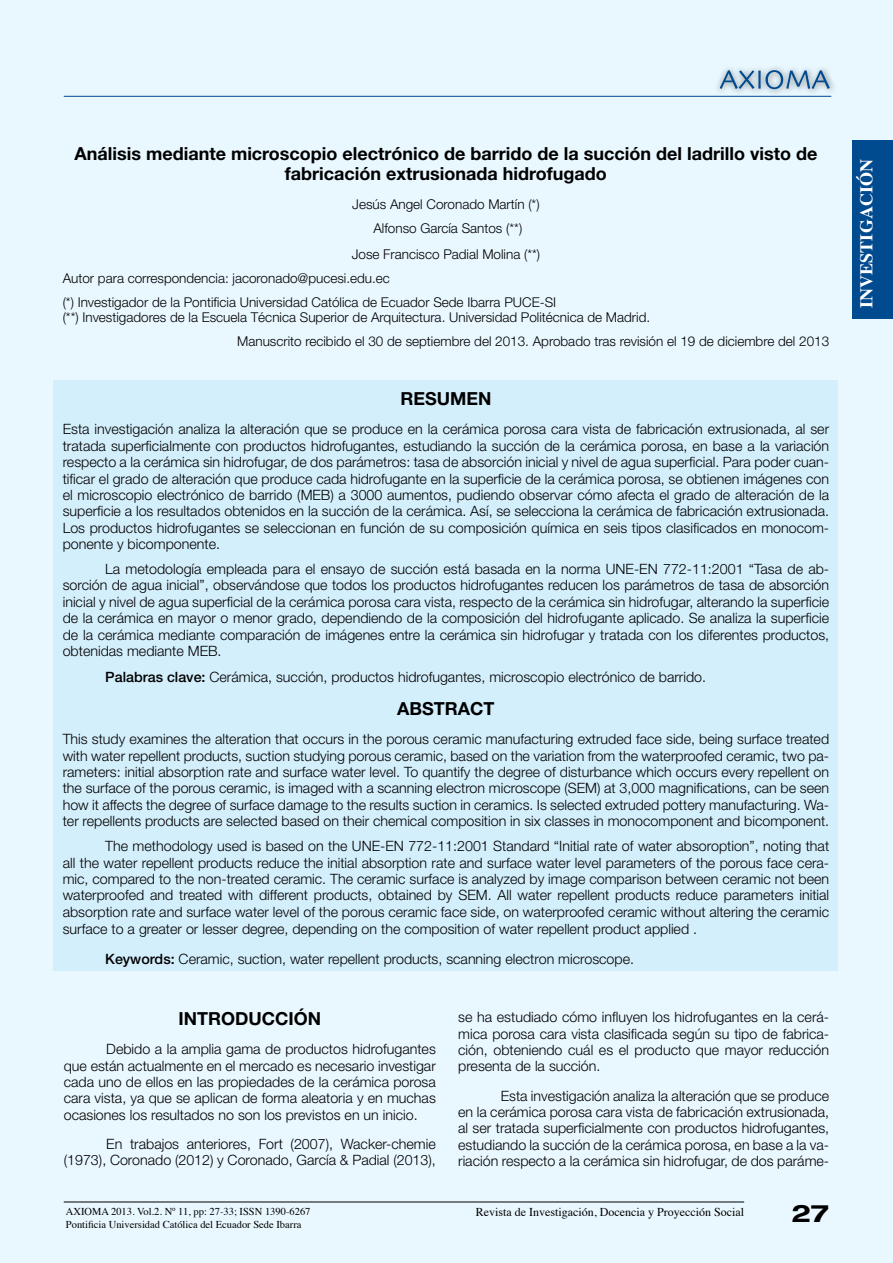
<style>
.page{position:relative;width:893px;height:1263px;background:#e9f7fe}
.page>*{position:absolute;margin:0;border:0;box-sizing:border-box;transform-origin:0 0}
.t1{font:700 expanded 24px "Helvetica Neue";color:#000}
.t2{font:700 18px/20.7px "Helvetica Neue";color:#000;text-align:center}
.t3{font:700 18px "Times";color:#fff}
.t4{font:300 14.25px/16.4px "Helvetica Neue";color:#000;text-align:justify}
.t5{font:300 13.5px/24px "Helvetica Neue";color:#000}
.t6{font:12px "Times";color:#000}
.t7{font:10.5px/12.6px "Times";color:#000}
.s1{font-weight:500}
</style>
<div class="page">
<div style="left:853px;top:140px;width:40px;height:179px;background:#004a8f"></div>
<hr style="left:64px;top:1201px;width:680px;height:1px;background:#000">
<div style="left:715px;top:65px;width:122px;height:31px;background:#000;opacity:.51"></div>
<svg style="left:720px;top:70px;width:110px;height:19px;background:#97b3ca"></svg>
<hr style="left:64px;top:96px;width:767px;height:1px;background:#004a8f">
<div style="left:53px;top:381px;width:785px;height:590px;background:#d4effc"></div>
<p class="t2" style="left:74px;top:143px;width:744px">Análisis mediante microscopio electrónico de barrido de la succión del ladrillo visto de fabricación extrusionada hidrofugado</p>
<p class="t5" style="left:352px;top:192px;width:189px;text-align:center">Jesús Angel Coronado Martín (*)<br>Alfonso García Santos (**)</p>
<p class="t5" style="left:63px;top:241px;width:495px;text-indent:289px">Jose Francisco Padial Molina (**)<br>Autor para correspondencia: jacoronado@pucesi.edu.ec<br>(*) Investigador de la Pontificia Universidad Católica de Ecuador Sede Ibarra PUCE-SI</p>
<p class="t5" style="left:237px;top:305px;width:593px;text-indent:-174px">(**) Investigadores de la Escuela Técnica Superior de Arquitectura. Universidad Politécnica de Madrid.<br>Manuscrito recibido el 30 de septiembre del 2013. Aprobado tras revisión el 19 de diciembre del 2013</p>
<p class="t2" style="left:400px;top:388px;width:93px">RESUMEN</p>
<p class="t4" style="left:63px;top:421px;width:768px">Esta investigación analiza la alteración que se produce en la cerámica porosa cara vista de fabricación extrusionada, al ser tratada superficialmente con productos hidrofugantes, estudiando la succión de la cerámica porosa, en base a la variación respecto a la cerámica sin hidrofugar, de dos parámetros: tasa de absorción inicial y nivel de agua superficial. Para poder cuan&shy;tificar el grado de alteración que produce cada hidrofugante en la superficie de la cerámica porosa, se obtienen imágenes con el microscopio electrónico de barrido (MEB) a 3000 aumentos, pudiendo observar cómo afecta el grado de alteración de la superficie a los resultados obtenidos en la succión de la cerámica. Así, se selecciona la cerámica de fabricación extrusionada.<br>Los productos hidrofugantes se seleccionan en función de su composición química en seis tipos clasificados en monocom&shy;ponente y bicomponente.</p>
<p class="t4" style="left:63px;top:560px;width:768px;text-indent:43px">La metodología empleada para el ensayo de succión está basada en la norma UNE-EN 772-11:2001 “Tasa de ab&shy;sorción de agua inicial”, observándose que todos los productos hidrofugantes reducen los parámetros de tasa de absorción inicial y nivel de agua superficial de la cerámica porosa cara vista, respecto de la cerámica sin hidrofugar, alterando la superficie de la cerámica en mayor o menor grado, dependiendo de la composición del hidrofugante aplicado. Se analiza la superficie de la cerámica mediante comparación de imágenes entre la cerámica sin hidrofugar y tratada con los diferentes productos, obtenidas mediante MEB.</p>
<p class="t4" style="left:105px;top:668px;width:602px"><span class="s1">Palabras clave:</span> Cerámica, succión, productos hidrofugantes, microscopio electrónico de barrido.</p>
<p class="t2" style="left:397px;top:698px;width:99px">ABSTRACT</p>
<p class="t4" style="left:63px;top:731px;width:768px">This study examines the alteration that occurs in the porous ceramic manufacturing extruded face side, being surface treated with water repellent products, suction studying porous ceramic, based on the variation from the waterproofed ceramic, two pa&shy;rameters: initial absorption rate and surface water level. To quantify the degree of disturbance which occurs every repellent on the surface of the porous ceramic, is imaged with a scanning electron microscope (SEM) at 3,000 magnifications, can be seen how it affects the degree of surface damage to the results suction in ceramics. Is selected extruded pottery manufacturing. Wa&shy;ter repellents products are selected based on their chemical composition in six classes in monocomponent and bicomponent.</p>
<p class="t4" style="left:63px;top:837px;width:768px;text-indent:43px">The methodology used is based on the UNE-EN 772-11:2001 Standard “Initial rate of water absoroption”, noting that all the water repellent products reduce the initial absorption rate and surface water level parameters of the porous face cera&shy;mic, compared to the non-treated ceramic. The ceramic surface is analyzed by image comparison between ceramic not been waterproofed and treated with different products, obtained by SEM. All water repellent products reduce parameters initial absorption rate and surface water level of the porous ceramic face side, on waterproofed ceramic without altering the ceramic surface to a greater or lesser degree, depending on the composition of water repellent product applied .</p>
<p class="t4" style="left:105px;top:950px;width:530px"><span class="s1">Keywords:</span> Ceramic, suction, water repellent products, scanning electron microscope.</p>
<p class="t2" style="left:178px;top:1008px;width:144px">INTRODUCCIÓN</p>
<p class="t4" style="left:64px;top:1041px;width:374px;text-indent:43px">Debido a la amplia gama de productos hidrofugantes que están actualmente en el mercado es necesario investigar cada uno de ellos en las propiedades de la cerámica porosa cara vista, ya que se aplican de forma aleatoria y en muchas ocasiones los resultados no son los previstos en un inicio.</p>
<p class="t4" style="left:64px;top:1135px;width:374px;text-align:right">En trabajos anteriores, Fort (2007), Wacker-chemie (1973), Coronado (2012) y Coronado, García &amp; Padial (2013),</p>
<p class="t4" style="left:458px;top:1009px;width:372px">se ha estudiado cómo influyen los hidrofugantes en la cerá&shy;mica porosa cara vista clasificada según su tipo de fabrica&shy;ción, obteniendo cuál es el producto que mayor reducción presenta de la succión.</p>
<p class="t4" style="left:458px;top:1087px;width:372px;text-indent:43px">Esta investigación analiza la alteración que se produce en la cerámica porosa cara vista de fabricación extrusionada, al ser tratada superficialmente con productos hidrofugantes, estudiando la succión de la cerámica porosa, en base a la va&shy;riación respecto a la cerámica sin hidrofugar, de dos paráme-</p>
<p class="t7" style="left:66px;top:1204px;width:246px">AXIOMA 2013. Vol.2. Nº 11, pp: 27-33; ISSN 1390-6267<br>Pontificia Universidad Católica del Ecuador Sede Ibarra</p>
<p class="t6" style="left:476px;top:1201px;width:270px">Revista de Investigación, Docencia y Proyección Social</p>
<h1 class="t1" style="left:791px;top:1199px;width:39px">27</h1>
<p class="t3" style="left:849px;top:307px;width:150px;rotate:-90deg">INVESTIGACIÓN</p>
</div>
